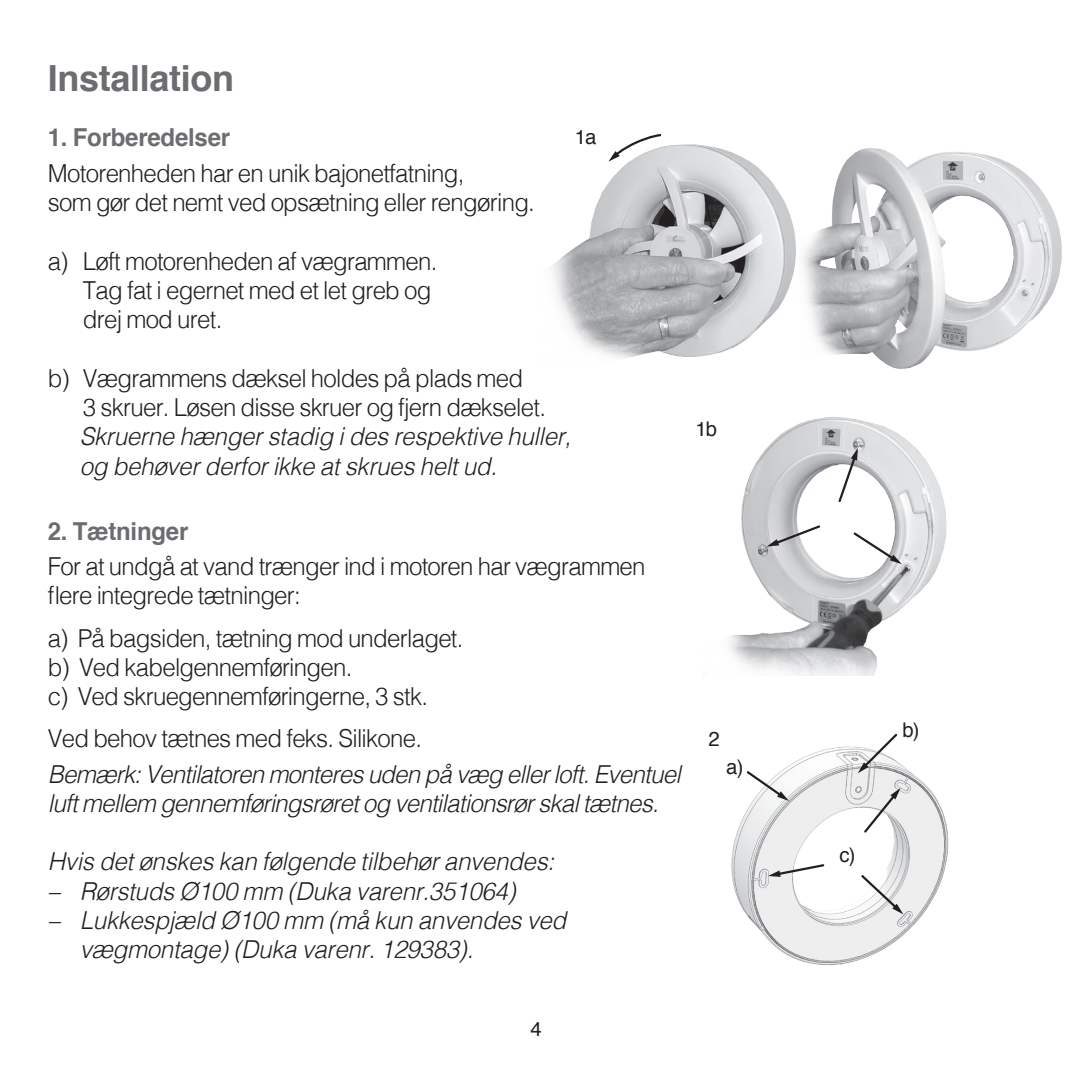
<style>
.page{position:relative;width:1085px;height:1085px;background:#fff}
.page>*{position:absolute;margin:0;border:0;box-sizing:border-box;transform-origin:0 0}
.t1{font:700 36px "Helvetica";letter-spacing:-.01em;color:#6c6d70}
.t2{font:300 24.75px/29.2px "Helvetica";letter-spacing:-.03em;color:#231f20}
.t3{font:italic 300 24.75px/29.2px "Helvetica";letter-spacing:-.01em;color:#231f20}
.t4{font:italic 300 24.75px/29.2px "Helvetica";letter-spacing:-.03em;color:#231f20}
.t5{font:700 24.75px "Helvetica";letter-spacing:-.01em;color:#6c6d70}
.t6{font:20.25px "Helvetica";color:#231f20}
</style>
<div class="page">
<img style="left:803px;top:148px;width:259px;height:221px">
<img style="left:551px;top:144px;width:245px;height:214px">
<svg style="left:608px;top:134px;width:55px;height:27px"></svg>
<img style="left:731px;top:746px;width:218px;height:219px">
<svg style="left:744px;top:769px;width:44px;height:31px"></svg>
<svg style="left:857px;top:733px;width:42px;height:40px"></svg>
<svg style="left:859px;top:872px;width:44px;height:42px"></svg>
<svg style="left:861px;top:787px;width:39px;height:47px"></svg>
<svg style="left:768px;top:862px;width:57px;height:14px"></svg>
<img style="left:729px;top:417px;width:218px;height:258px">
<svg style="left:851px;top:530px;width:50px;height:34px"></svg>
<svg style="left:836px;top:448px;width:21px;height:55px"></svg>
<svg style="left:766px;top:523px;width:55px;height:23px"></svg>
<h1 class="t1" style="left:48px;top:49px;width:188px">Installation</h1>
<p class="t5" style="left:48px;top:117px;width:184px">1. Forberedelser</p>
<p class="t2" style="left:48px;top:157px;width:488px">Motorenheden har en unik bajonetfatning,<br>som gør det nemt ved opsætning eller rengøring.</p>
<p class="t2" style="left:83px;top:244px;width:356px;text-indent:-35px">a) Løft motorenheden af vægrammen.<br>Tag fat i egernet med et let greb og drej mod uret.</p>
<p class="t2" style="left:83px;top:361px;width:464px;text-indent:-35px">b) Vægrammens dæksel holdes på plads med<br>3 skruer. Løsen disse skruer og fjern dækselet.</p>
<p class="t3" style="left:80px;top:420px;width:493px">Skruerne hænger stadig i des respektive huller, og behøver derfor ikke at skrues helt ud.</p>
<p class="t6" style="left:574px;top:121px;width:23px">1a</p>
<p class="t6" style="left:695px;top:413px;width:23px">1b</p>
<p class="t5" style="left:48px;top:510px;width:142px">2. Tætninger</p>
<p class="t2" style="left:48px;top:550px;width:599px">For at undgå at vand trænger ind i motoren har vægrammen flere integrede tætninger:</p>
<p class="t2" style="left:48px;top:621px;width:417px">a) På bagsiden, tætning mod underlaget. b) Ved kabelgennemføringen.<br>c) Ved skruegennemføringerne, 3 stk.</p>
<p class="t2" style="left:48px;top:721px;width:376px">Ved behov tætnes med feks. Silikone.</p>
<p class="t4" style="left:48px;top:757px;width:634px">Bemærk: Ventilatoren monteres uden på væg eller loft. Eventuel luft mellem gennemføringsrøret og ventilationsrør skal tætnes.</p>
<p class="t3" style="left:48px;top:845px;width:507px">Hvis det ønskes kan følgende tilbehør anvendes:</p>
<p class="t3" style="left:48px;top:874px;width:469px">– Rørstuds Ø100 mm (Duka varenr.351064)</p>
<p class="t3" style="left:80px;top:904px;width:488px;text-indent:-32px">– Lukkespjæld Ø100 mm (må kun anvendes ved vægmontage) (Duka varenr. 129383).</p>
<p class="t6" style="left:708px;top:723px;width:13px">2</p>
<p class="t6" style="left:726px;top:750px;width:19px">a)</p>
<p class="t6" style="left:530px;top:1013px;width:13px">4</p>
<p class="t6" style="left:839px;top:839px;width:18px">c)</p>
<p class="t6" style="left:902px;top:714px;width:19px">b)</p>
</div>
